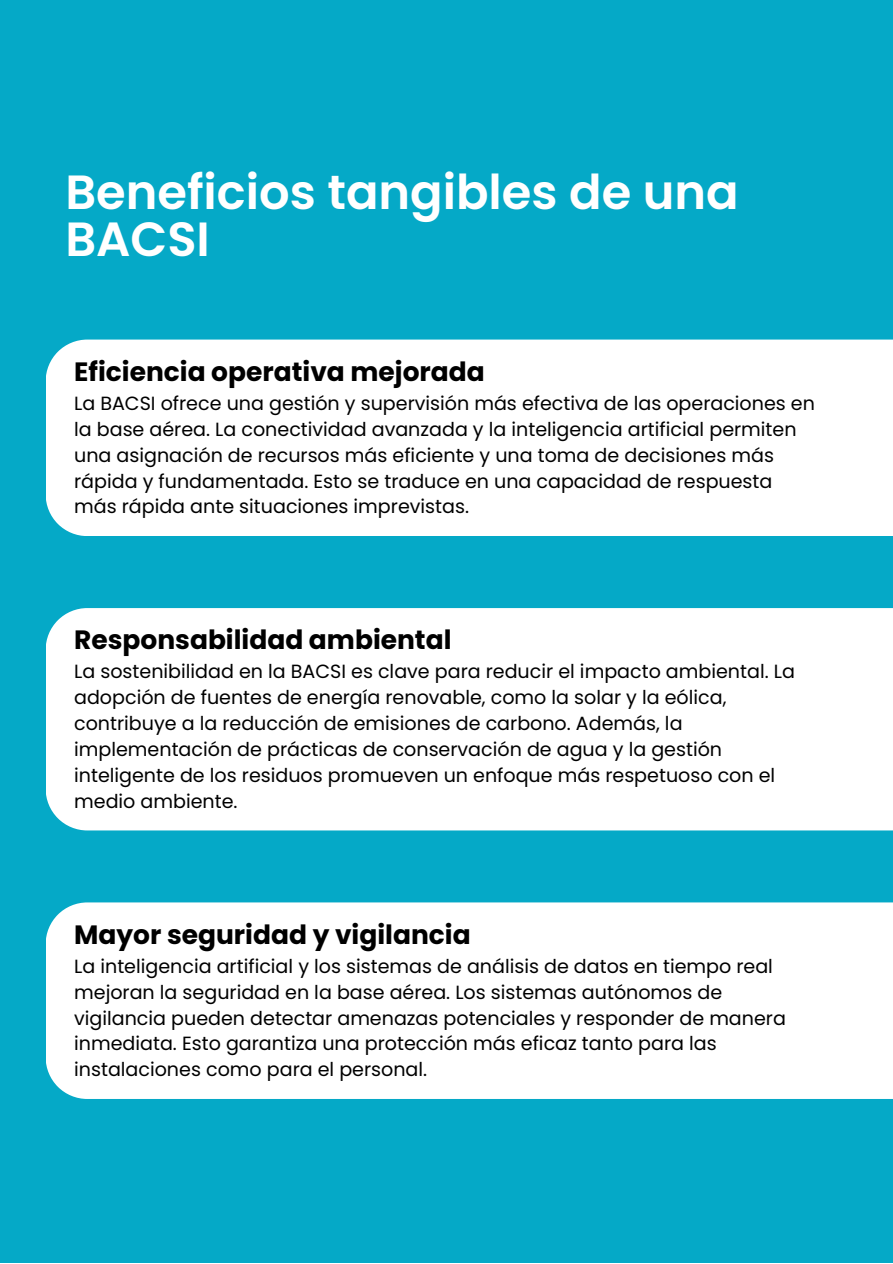
<style>
.page{position:relative;width:893px;height:1264px;background:#fff}
.page>*{position:absolute;margin:0;border:0;box-sizing:border-box;transform-origin:0 0}
.t1{font:600 48px/47.2px "Poppins";color:#fff}
.t2{font:700 26.4px "Poppins";color:#000}
.t3{font:19.05px/25.8px "Poppins";color:#000}
</style>
<div class="page">
<div style="left:0;top:0;width:892px;height:1262px;background:#05a9c7"></div>
<div style="left:46px;top:339px;width:846px;height:197px;background:#fff"></div>
<div style="left:46px;top:608px;width:846px;height:222px;background:#fff"></div>
<div style="left:46px;top:902px;width:846px;height:196px;background:#fff"></div>
<p class="t1" style="left:65px;top:168px;width:674px">Beneficios tangibles de una<br>BACSI</p>
<p class="t2" style="left:74px;top:353px;width:412px">Eficiencia operativa mejorada</p>
<p class="t3" style="left:74px;top:390px;width:742px">La BACSI ofrece una gestión y supervisión más efectiva de las operaciones en la base aérea. La conectividad avanzada y la inteligencia artificial permiten una asignación de recursos más eficiente y una toma de decisiones más rápida y fundamentada. Esto se traduce en una capacidad de respuesta más rápida ante situaciones imprevistas.</p>
<p class="t2" style="left:74px;top:621px;width:379px">Responsabilidad ambiental</p>
<p class="t3" style="left:74px;top:659px;width:722px">La sostenibilidad en la BACSI es clave para reducir el impacto ambiental. La adopción de fuentes de energía renovable, como la solar y la eólica, contribuye a la reducción de emisiones de carbono. Además, la implementación de prácticas de conservación de agua y la gestión inteligente de los residuos promueven un enfoque más respetuoso con el medio ambiente.</p>
<p class="t2" style="left:74px;top:915px;width:398px">Mayor seguridad y vigilancia</p>
<p class="t3" style="left:74px;top:953px;width:713px">La inteligencia artificial y los sistemas de análisis de datos en tiempo real mejoran la seguridad en la base aérea. Los sistemas autónomos de vigilancia pueden detectar amenazas potenciales y responder de manera inmediata. Esto garantiza una protección más eficaz tanto para las instalaciones como para el personal.</p>
</div>
